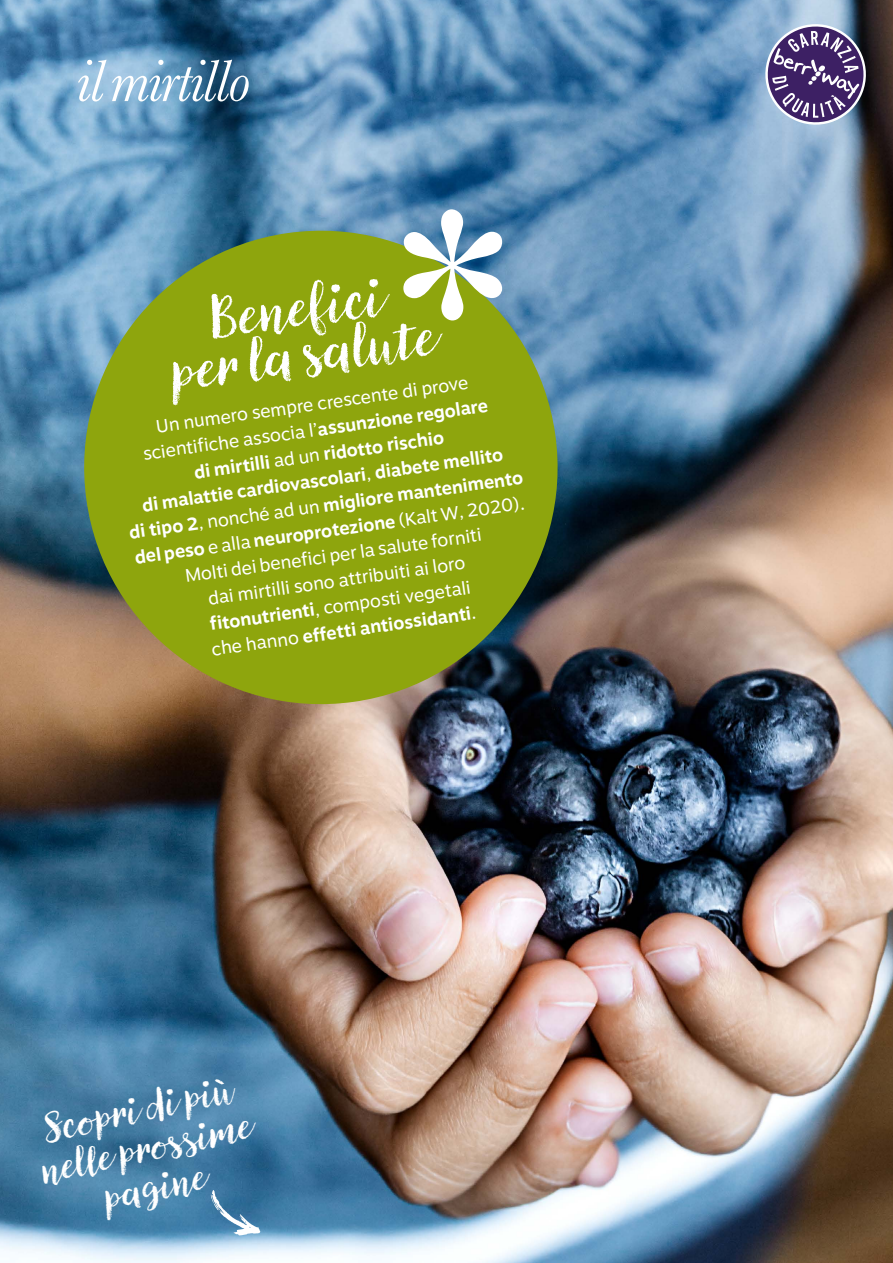
<style>
.page{position:relative;width:893px;height:1263px;background:#fff}
.page>*{position:absolute;margin:0;border:0;box-sizing:border-box;transform-origin:0 0}
.t1{font:270px "Baskerville";color:#fff}
.t2{font:italic 60.9px "Baskerville";letter-spacing:-.03em;color:#fff}
.t3{font:58.05px/47.1px "Canvas Script";color:#fff;text-align:center}
.t4{font:39.9px/39.9px "Canvas Script";color:#fff;text-align:center}
.t5{font:18.15px/25.3px "Motiva Sans";color:#fff;text-align:center}
.s1{font-weight:700}
</style>
<div class="page">
<img style="left:0;top:0;width:893px;height:1263px">
<svg style="left:757px;top:16px;width:117px;height:114px;background:#6f6c93"></svg>
<svg style="left:68px;top:215px;width:505px;height:505px;background:#829832"></svg>
<svg style="left:211px;top:1190px;width:49px;height:45px;background:#5c8eb1"></svg>
<h2 class="t2" style="left:77px;top:40px;width:175px">il mirtillo</h2>
<h1 class="t1" style="left:396px;top:130px;width:114px">*</h1>
<h3 class="t3" style="left:163px;top:304px;width:269px;rotate:-8deg">Benefici<br>per la salute</h3>
<p class="t5" style="left:113px;top:419px;width:399px;rotate:-8deg">Un numero sempre crescente di prove<br>scientifi che associa l’<span class="s1">assunzione regolare<br>di mirtilli</span> ad un <span class="s1">ridotto rischio<br>di malattie cardiovascolari</span>, <span class="s1">diabete mellito<br>di tipo 2</span>, nonché ad un <span class="s1">migliore mantenimento del peso</span> e alla <span class="s1">neuroprotezione</span> (Kalt W, 2020).<br>Molti dei benefi ci per la salute forniti<br>dai mirtilli sono attribuiti ai loro<br><span class="s1">fi tonutrienti</span>, composti vegetali<br>che hanno <span class="s1">effetti antiossidanti</span>.</p>
<h3 class="t4" style="left:29px;top:1114px;width:217px;rotate:-13deg">Scopri di più nell e pross ime pagine</h3>
</div>
